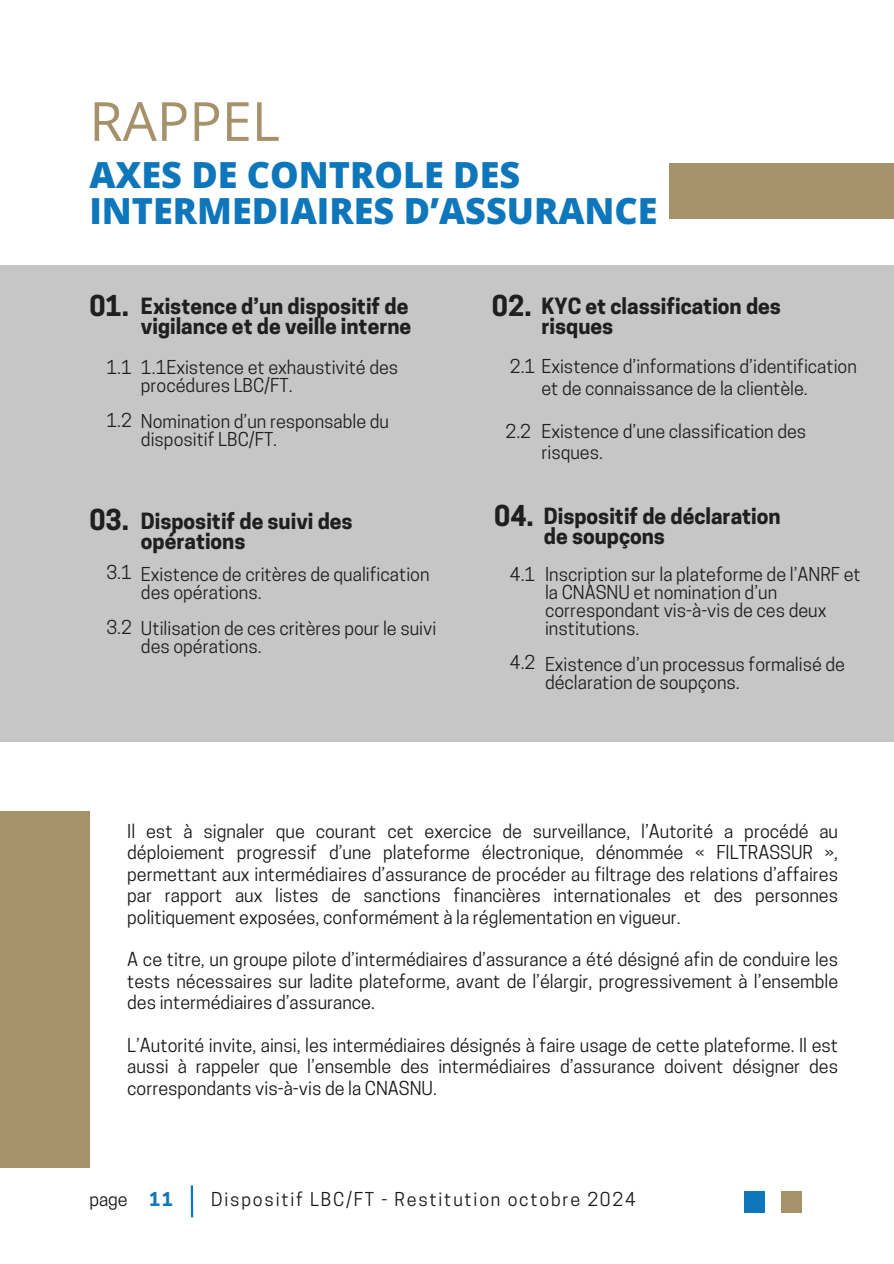
<style>
.page{position:relative;width:894px;height:1264px;background:#fff}
.page>*{position:absolute;margin:0;border:0;box-sizing:border-box;transform-origin:0 0}
.t1{font:54px "Open Sans";color:#a5916a}
.t2{font:800 36px/36px "Open Sans";color:#0e76bb}
.t3{font:700 27px "Cooper Hewitt";color:#1f1f1f}
.t4{font:700 21px/20.2px "Cooper Hewitt";color:#1f1f1f}
.t5{font:18px/21.3px "Cooper Hewitt";color:#191717;text-align:justify}
.t6{font:18px/18px "Cooper Hewitt";color:#1f1f1f}
.t7{font:18px "Cooper Hewitt";letter-spacing:.1em;color:#191717}
.t8{font:700 18px "Cooper Hewitt";color:#0e76bb}
</style>
<div class="page">
<hr style="left:191px;top:1185px;width:2px;height:32px;background:#0e76bb">
<div style="left:743px;top:1190px;width:21px;height:22px;background:#0e76bb"></div>
<div style="left:781px;top:1190px;width:20px;height:22px;background:#a5916a"></div>
<div style="left:0;top:265px;width:893px;height:477px;background:#c6c6c6"></div>
<div style="left:669px;top:163px;width:224px;height:56px;background:#a5916a"></div>
<div style="left:0;top:811px;width:89px;height:356px;background:#a5916a"></div>
<h4 class="t1" style="left:89px;top:83px;width:192px">RAPPEL</h4>
<p class="t2" style="left:89px;top:156px;width:569px">AXES DE CONTROLE DES<br>INTERMEDIAIRES D’ASSURANCE</p>
<h3 class="t3" style="left:89px;top:296px;width:41px">01.</h3>
<p class="t6" style="left:106px;top:360px;width:27px">1.1</p>
<p class="t6" style="left:106px;top:414px;width:27px">1.2</p>
<p class="t4" style="left:141px;top:298px;width:272px">Existence d’un dispositif de vigilance et de veille interne</p>
<p class="t3" style="left:491px;top:296px;width:41px">02.</p>
<p class="t6" style="left:541px;top:358px;width:317px;line-height:21.3px;text-indent:-32px">2.1 Existence d’informations d’identification et de connaissance de la clientèle.</p>
<h3 class="t6" style="left:541px;top:422px;width:266px;line-height:21.3px">Existence d’une classification des risques.</h3>
<h4 class="t4" style="left:541px;top:298px;width:241px">KYC et classification des risques</h4>
<h4 class="t6" style="left:141px;top:360px;width:259px">1.1Existence et exhaustivité des procédures LBC/FT.</h4>
<p class="t6" style="left:141px;top:414px;width:249px">Nomination d’un responsable du dispositif LBC/FT.</p>
<p class="t6" style="left:505px;top:424px;width:27px">2.2</p>
<p class="t3" style="left:89px;top:509px;width:41px">03.</p>
<p class="t6" style="left:106px;top:565px;width:27px">3.1</p>
<p class="t6" style="left:106px;top:621px;width:27px">3.2</p>
<p class="t4" style="left:141px;top:513px;width:213px">Dispositif de suivi des opérations</p>
<h3 class="t3" style="left:494px;top:506px;width:41px">04.</h3>
<p class="t4" style="left:543px;top:508px;width:238px">Dispositif de déclaration de soupçons</p>
<p class="t6" style="left:141px;top:567px;width:290px">Existence de critères de qualification des opérations.</p>
<p class="t6" style="left:141px;top:621px;width:297px">Utilisation de ces critères pour le suivi des opérations.</p>
<p class="t6" style="left:509px;top:567px;width:27px">4.1</p>
<p class="t6" style="left:509px;top:655px;width:27px">4.2</p>
<h4 class="t6" style="left:545px;top:567px;width:317px">Inscription sur la plateforme de l’ANRF et la CNASNU et nomination d’un correspondant vis-à-vis de ces deux institutions.</h4>
<p class="t6" style="left:545px;top:657px;width:301px">Existence d’un processus formalisé de déclaration de soupçons.</p>
<p class="t5" style="left:127px;top:822px;width:712px">Il est à signaler que courant cet exercice de surveillance, l’Autorité a procédé au déploiement progressif d’une plateforme électronique, dénommée « FILTRASSUR », permettant aux intermédiaires d’assurance de procéder au filtrage des relations d’affaires par rapport aux listes de sanctions financières internationales et des personnes politiquement exposées, conformément à la réglementation en vigueur.</p>
<p class="t5" style="left:127px;top:951px;width:712px">A ce titre, un groupe pilote d’intermédiaires d’assurance a été désigné afin de conduire les tests nécessaires sur ladite plateforme, avant de l’élargir, progressivement à l’ensemble des intermédiaires d’assurance.</p>
<p class="t5" style="left:127px;top:1036px;width:712px">L’Autorité invite, ainsi, les intermédiaires désignés à faire usage de cette plateforme. Il est aussi à rappeler que l’ensemble des intermédiaires d’assurance doivent désigner des correspondants vis-à-vis de la CNASNU.</p>
<h1 class="t5" style="left:89px;top:1190px;width:40px">page</h1>
<h2 class="t8" style="left:149px;top:1192px;width:25px">11</h2>
<h3 class="t7" style="left:211px;top:1192px;width:426px">Dispositif LBC/FT - Restitution octobre 2024</h3>
</div>
